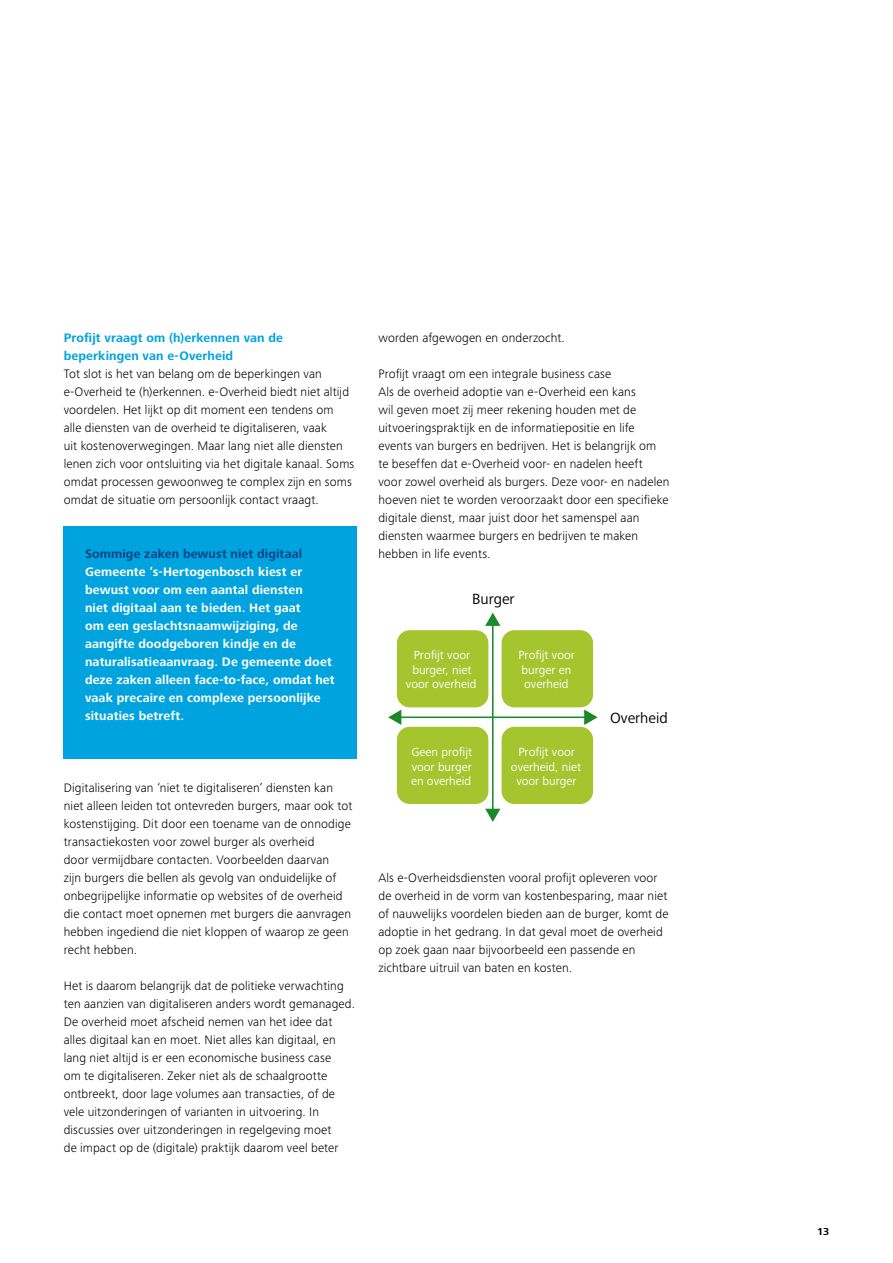
<style>
.page{position:relative;width:893px;height:1263px;background:#fff}
.page>*{position:absolute;margin:0;border:0;box-sizing:border-box;transform-origin:0 0}
.t1{font:15.3px "Frutiger Next Pro";color:#000}
.t2{font:300 12.75px/18px "Frutiger Next Pro";letter-spacing:.01em;color:#000}
.t3{font:700 12.75px/18px "Frutiger Next Pro";letter-spacing:.01em;color:#fff}
.t4{font:700 12.75px/18px "Frutiger Next Pro";letter-spacing:.01em;color:#00a3de}
.t5{font:700 12.75px "Frutiger Next Pro";letter-spacing:.01em;color:#00438b}
.t6{font:12.3px/15.3px "Frutiger Next Pro";color:#fff}
.t7{font:700 10.5px "Frutiger Next Pro";color:#000}
</style>
<div class="page">
<div style="left:64px;top:526px;width:293px;height:232px;background:#00a3de"></div>
<div style="left:502px;top:630px;width:91px;height:77px;background:#a4c52d;border-radius:13px"></div>
<div style="left:397px;top:630px;width:91px;height:77px;background:#a4c52d;border-radius:13px"></div>
<div style="left:502px;top:727px;width:91px;height:77px;background:#a4c52d;border-radius:13px"></div>
<div style="left:397px;top:727px;width:91px;height:77px;background:#a4c52d;border-radius:13px"></div>
<hr style="left:399px;top:716px;width:187px;height:2px;background:#198929">
<svg style="left:388px;top:710px;width:13px;height:15px"></svg>
<svg style="left:583px;top:710px;width:14px;height:15px"></svg>
<hr style="left:492px;top:624px;width:2px;height:187px;background:#198929">
<svg style="left:485px;top:613px;width:15px;height:13px"></svg>
<svg style="left:485px;top:809px;width:15px;height:13px"></svg>
<p class="t4" style="left:64px;top:329px;width:221px">Profijt vraagt om (h)erkennen van de beperkingen van e-Overheid</p>
<p class="t2" style="left:64px;top:365px;width:292px">Tot slot is het van belang om de beperkingen van e-Overheid te (h)erkennen. e-Overheid biedt niet altijd voordelen. Het lijkt op dit moment een tendens om alle diensten van de overheid te digitaliseren, vaak<br>uit kostenoverwegingen. Maar lang niet alle diensten lenen zich voor ontsluiting via het digitale kanaal. Soms omdat processen gewoonweg te complex zijn en soms omdat de situatie om persoonlijk contact vraagt.</p>
<p class="t5" style="left:85px;top:546px;width:219px">Sommige zaken bewust niet digitaal</p>
<p class="t3" style="left:85px;top:563px;width:251px">Gemeente ’s-Hertogenbosch kiest er bewust voor om een aantal diensten<br>niet digitaal aan te bieden. Het gaat<br>om een geslachtsnaamwijziging, de aangifte doodgeboren kindje en de naturalisatieaanvraag. De gemeente doet deze zaken alleen face-to-face, omdat het vaak precaire en complexe persoonlijke situaties betreft.</p>
<p class="t2" style="left:64px;top:779px;width:290px">Digitalisering van ‘niet te digitaliseren’ diensten kan niet alleen leiden tot ontevreden burgers, maar ook tot kostenstijging. Dit door een toename van de onnodige transactiekosten voor zowel burger als overheid<br>door vermijdbare contacten. Voorbeelden daarvan<br>zijn burgers die bellen als gevolg van onduidelijke of onbegrijpelijke informatie op websites of de overheid die contact moet opnemen met burgers die aanvragen hebben ingediend die niet kloppen of waarop ze geen recht hebben.</p>
<p class="t2" style="left:64px;top:977px;width:293px">Het is daarom belangrijk dat de politieke verwachting ten aanzien van digitaliseren anders wordt gemanaged.<br>De overheid moet afscheid nemen van het idee dat alles digitaal kan en moet. Niet alles kan digitaal, en lang niet altijd is er een economische business case<br>om te digitaliseren. Zeker niet als de schaalgrootte ontbreekt, door lage volumes aan transacties, of de vele uitzonderingen of varianten in uitvoering. In discussies over uitzonderingen in regelgeving moet<br>de impact op de (digitale) praktijk daarom veel beter</p>
<p class="t2" style="left:378px;top:329px;width:188px">worden afgewogen en onderzocht.</p>
<p class="t2" style="left:378px;top:365px;width:292px">Profijt vraagt om een integrale business case<br>Als de overheid adoptie van e-Overheid een kans<br>wil geven moet zij meer rekening houden met de uitvoeringspraktijk en de informatiepositie en life events van burgers en bedrijven. Het is belangrijk om te beseffen dat e-Overheid voor- en nadelen heeft voor zowel overheid als burgers. Deze voor- en nadelen hoeven niet te worden veroorzaakt door een specifieke digitale dienst, maar juist door het samenspel aan diensten waarmee burgers en bedrijven te maken hebben in life events.</p>
<p class="t1" style="left:472px;top:590px;width:44px">Burger</p>
<p class="t6" style="left:412px;top:647px;width:61px">Profijt voor burger, niet</p>
<p class="t6" style="left:406px;top:676px;width:72px">voor overheid</p>
<p class="t6" style="left:411px;top:744px;width:62px">Geen profijt voor burger</p>
<p class="t6" style="left:411px;top:773px;width:62px">en overheid</p>
<p class="t6" style="left:518px;top:647px;width:58px">Profijt voor burger en</p>
<p class="t6" style="left:524px;top:676px;width:46px">overheid</p>
<p class="t6" style="left:511px;top:744px;width:72px;text-align:center">Profijt voor overheid, niet</p>
<p class="t6" style="left:516px;top:773px;width:62px">voor burger</p>
<p class="t1" style="left:610px;top:709px;width:59px">Overheid</p>
<p class="t2" style="left:378px;top:869px;width:292px">Als e-Overheidsdiensten vooral profijt opleveren voor de overheid in de vorm van kostenbesparing, maar niet of nauwelijks voordelen bieden aan de burger, komt de adoptie in het gedrang. In dat geval moet de overheid op zoek gaan naar bijvoorbeeld een passende en zichtbare uitruil van baten en kosten.</p>
<p class="t7" style="left:817px;top:1225px;width:13px">13</p>
</div>
